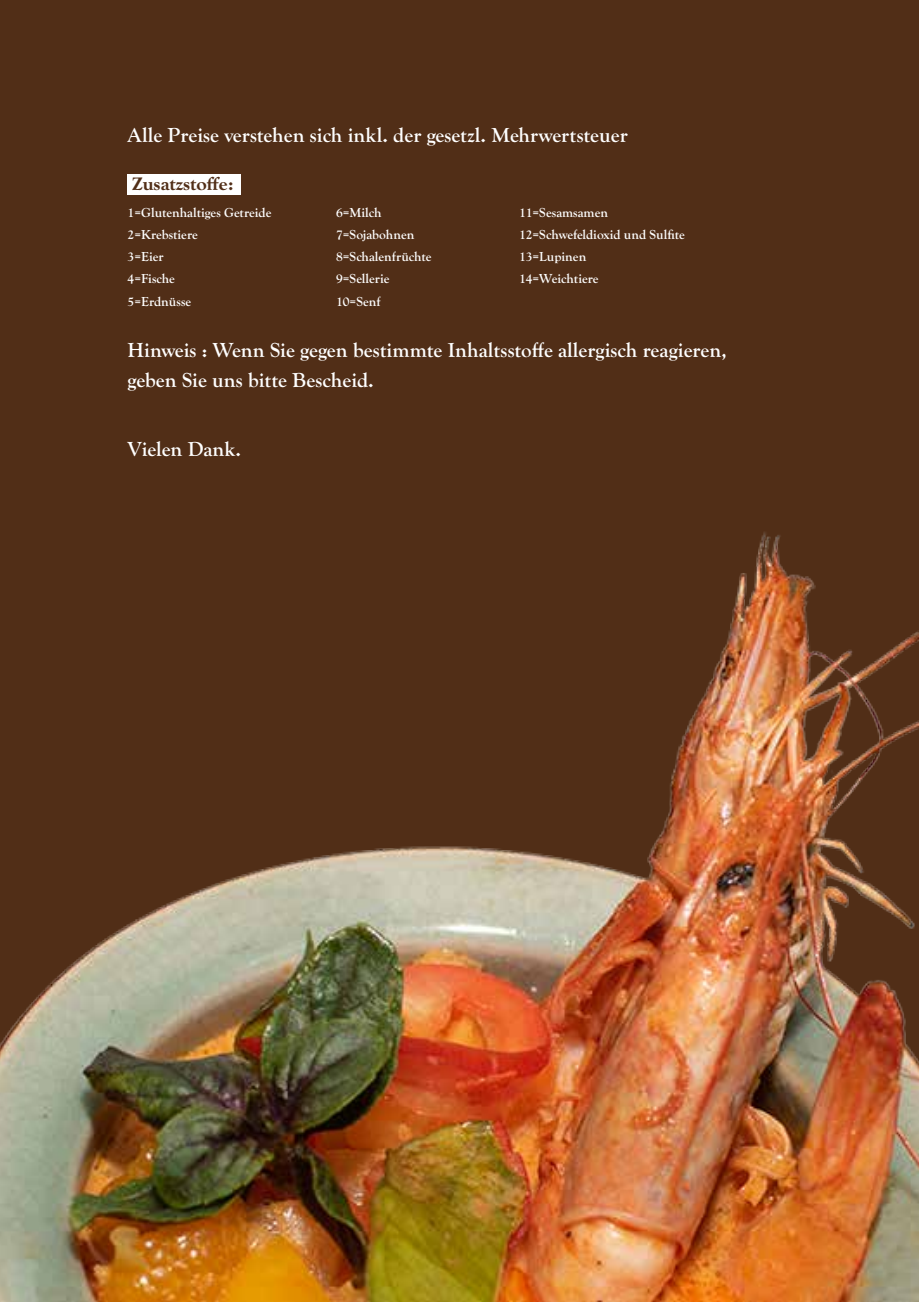
<style>
.page{position:relative;width:919px;height:1302px;background:#fff}
.page>*{position:absolute;margin:0;border:0;box-sizing:border-box;transform-origin:0 0}
.t1{font:700 21px/30px "Goudy Old Sty";color:#fff}
.t2{font:700 expanded 18.75px "Goudy Old Sty";color:#512e17}
.t3{font:700 13.5px/22.2px "Goudy Old Sty";color:#fff}
</style>
<div class="page">
<div style="left:0;top:0;width:918px;height:1301px;background:#512e17"></div>
<img style="left:0;top:532px;width:918px;height:768px">
<div style="left:128px;top:174px;width:113px;height:21px;background:#fff"></div>
<h1 class="t1" style="left:128px;top:121px;width:501px">Alle Preise verstehen sich inkl. der gesetzl. Mehrwertsteuer</h1>
<h2 class="t2" style="left:132px;top:173px;width:102px">Zusatzstoffe:</h2>
<p class="t3" style="left:128px;top:201px;width:145px">1=Glutenhaltiges Getreide<br>2=Krebstiere<br>3=Eier<br>4=Fische<br>5=Erdnüsse</p>
<p class="t3" style="left:336px;top:201px;width:97px">6=Milch<br>7=Sojabohnen<br>8=Schalenfrüchte<br>9=Sellerie<br>10=Senf</p>
<p class="t3" style="left:519px;top:201px;width:167px">11=Sesamsamen<br>12=Schwefeldioxid und Sulfite<br>13=Lupinen<br>14=Weichtiere</p>
<h1 class="t1" style="left:128px;top:335px;width:600px">Hinweis : Wenn Sie gegen bestimmte Inhaltsstoffe allergisch reagieren, geben Sie uns bitte Bescheid.</h1>
<h1 class="t1" style="left:128px;top:434px;width:115px">Vielen Dank.</h1>
</div>
